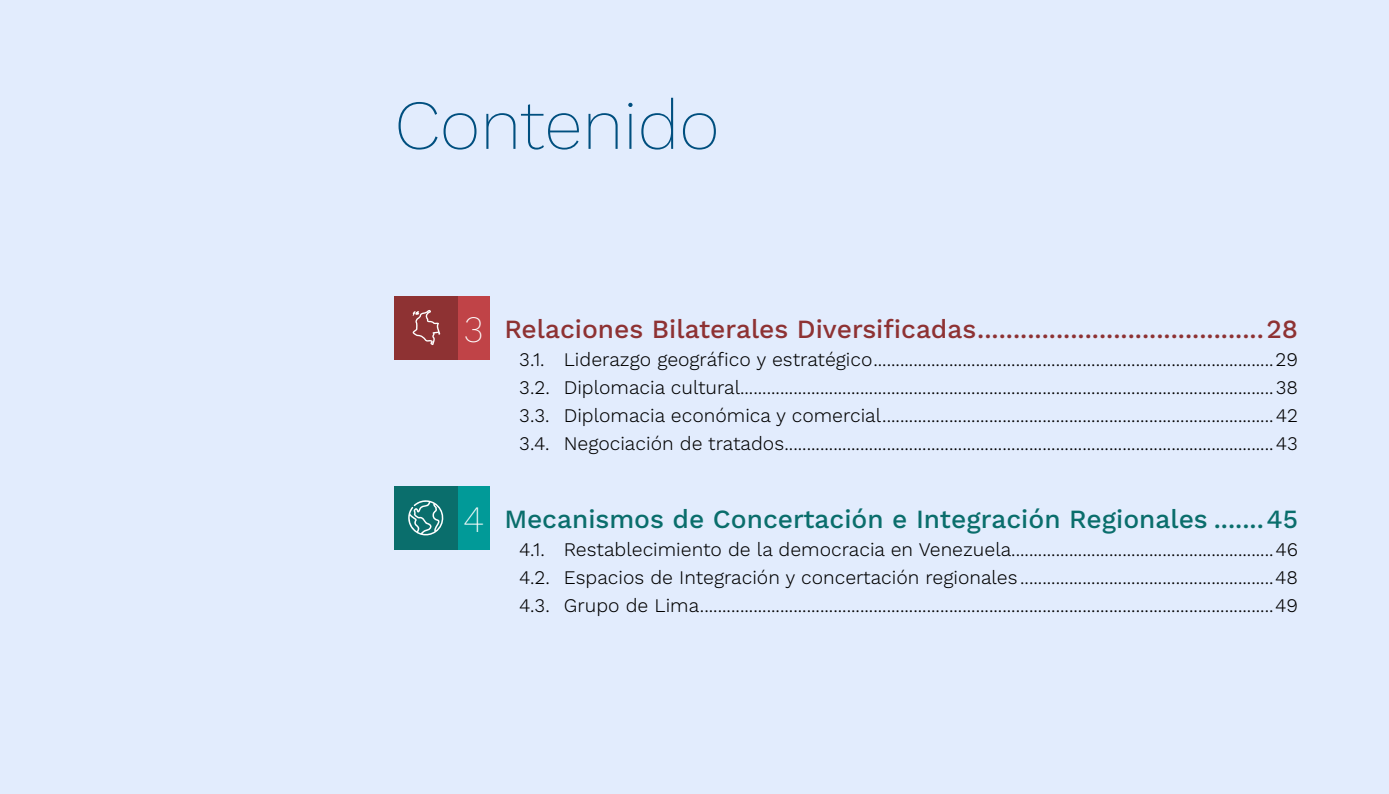
<style>
.page{position:relative;width:1389px;height:794px;background:#e2ecfd}
.page>*{position:absolute;margin:0;border:0;box-sizing:border-box;transform-origin:0 0}
.t1{font:100 70px "Work Sans";color:#004f7f}
.t2{font:100 37.27px "Work Sans";color:#fff}
.t3{font:500 26.25px "Work Sans";color:#8e3233}
.t4{font:500 26.25px "Work Sans";color:#0a6e6c}
.t5{font:300 19.25px/28px "Work Sans";color:#000;text-align:justify}
</style>
<div class="page">
<div style="left:458px;top:296px;width:31px;height:63px;background:#c04347"></div>
<div style="left:395px;top:296px;width:63px;height:63px;background:#8e3233"></div>
<div style="left:458px;top:486px;width:31px;height:63px;background:#019a98"></div>
<div style="left:395px;top:486px;width:63px;height:63px;background:#0a6e6c"></div>
<svg style="left:408px;top:500px;width:36px;height:36px"></svg>
<svg style="left:412px;top:310px;width:28px;height:35px"></svg>
<h1 class="t1" style="left:394px;top:84px;width:327px">Contenido</h1>
<h2 class="t2" style="left:464px;top:307px;width:21px">3</h2>
<h2 class="t2" style="left:463px;top:497px;width:22px">4</h2>
<h3 class="t3" style="left:504px;top:314px;width:795px">Relaciones Bilaterales Diversificadas........................................28</h3>
<p class="t5" style="left:519px;top:347px;width:780px">3.1. Liderazgo geográfico y estratégico..........................................................................................29<br>3.2. Diplomacia cultural........................................................................................................................38<br>3.3. Diplomacia económica y comercial........................................................................................42<br>3.4. Negociación de tratados..............................................................................................................43</p>
<h3 class="t4" style="left:504px;top:504px;width:795px">Mecanismos de Concertación e Integración Regionales .......45</h3>
<p class="t5" style="left:519px;top:536px;width:780px">4.1. Restablecimiento de la democracia en Venezuela...........................................................46<br>4.2. Espacios de Integración y concertación regionales .........................................................48<br>4.3. Grupo de Lima.................................................................................................................................49</p>
</div>
